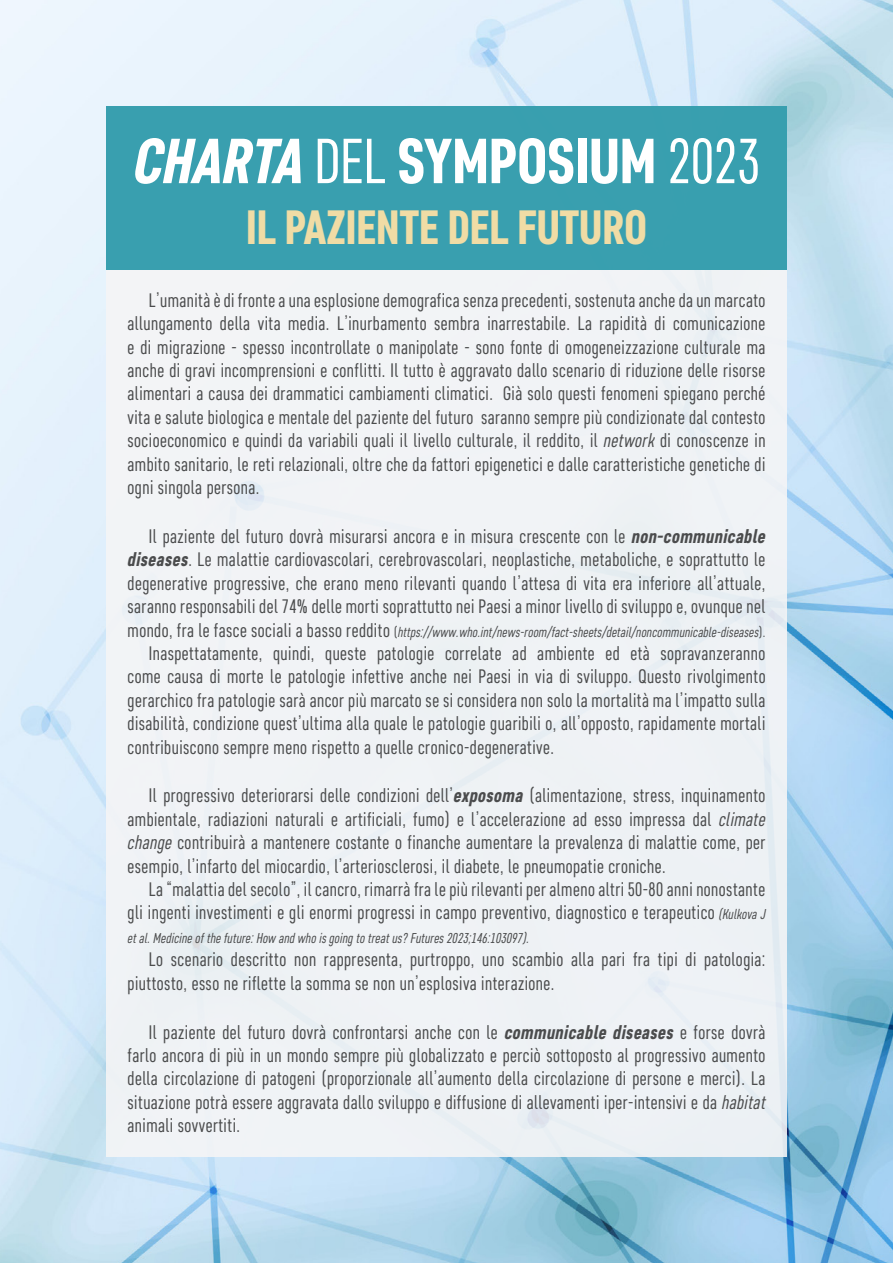
<style>
.page{position:relative;width:893px;height:1263px;background:#fff}
.page>*{position:absolute;margin:0;border:0;box-sizing:border-box;transform-origin:0 0}
.t1{font:800 63.45px "Core Sans D67 Cn";color:#fff}
.t2{font:800 48px "Core Sans D67 Cn";color:#f0dca5}
.t3{font:19.5px/23.4px "Core Sans D37 Cn";letter-spacing:.025em;color:#4b4c4d;text-align:justify}
.t4{font:italic 14.25px "Core Sans D37 Cn";letter-spacing:.015em;color:#4b4c4d}
.s1{font-style:italic}
.s2{font-family:"Core Sans D37 Cn";font-weight:400}
.s3{font-family:"Core Sans D67 Cn";font-weight:800;font-style:italic}
.s4{font-style:normal;font-size:19.5px}
.s5{font-style:normal}
.s6{font-style:italic;font-size:14.25px}
</style>
<div class="page">
<img style="left:0;top:0;width:893px;height:1263px">
<div style="left:106px;top:106px;width:681px;height:1051px;background:#f5f5f6"></div>
<div style="left:106px;top:106px;width:681px;height:164px;background:#399faf"></div>
<h1 class="t1" style="left:133px;top:122px;width:629px"><span class="s1">CHARTA</span> <span class="s2">DEL</span> SYMPOSIUM <span class="s2">2023</span></h1>
<h2 class="t2" style="left:246px;top:198px;width:402px">IL PAZIENTE DEL FUTURO</h2>
<p class="t3" style="left:128px;top:288px;width:639px;text-indent:21px">L’umanità è di fronte a una esplosione demografica senza precedenti, sostenuta anche da un marcato allungamento della vita media. L’inurbamento sembra inarrestabile. La rapidità di comunicazione e di migrazione - spesso incontrollate o manipolate - sono fonte di omogeneizzazione culturale ma anche di gravi incomprensioni e conflitti. Il tutto è aggravato dallo scenario di riduzione delle risorse alimentari a causa dei drammatici cambiamenti climatici. Già solo questi fenomeni spiegano perché vita e salute biologica e mentale del paziente del futuro saranno sempre più condizionate dal contesto socioeconomico e quindi da variabili quali il livello culturale, il reddito, il <span class="s1">network</span> di conoscenze in ambito sanitario, le reti relazionali, oltre che da fattori epigenetici e dalle caratteristiche genetiche di ogni singola persona.</p>
<p class="t3" style="left:128px;top:524px;width:639px;text-indent:21px">Il paziente del futuro dovrà misurarsi ancora e in misura crescente con le <span class="s3">non-communicable diseases</span>. Le malattie cardiovascolari, cerebrovascolari, neoplastiche, metaboliche, e soprattutto le degenerative progressive, che erano meno rilevanti quando l’attesa di vita era inferiore all’attuale, saranno responsabili del 74% delle morti soprattutto nei Paesi a minor livello di sviluppo e, ovunque nel</p>
<p class="t4" style="left:128px;top:623px;width:639px"><span class="s4">mondo, fra le fasce sociali a basso reddito</span> <span class="s5">(</span>https://www.who.int/news-room/fact-sheets/detail/noncommunicable-diseases<span class="s5">).</span></p>
<p class="t3" style="left:128px;top:641px;width:639px;text-indent:21px">Inaspettatamente, quindi, queste patologie correlate ad ambiente ed età sopravanzeranno come causa di morte le patologie infettive anche nei Paesi in via di sviluppo. Questo rivolgimento gerarchico fra patologie sarà ancor più marcato se si considera non solo la mortalità ma l’impatto sulla disabilità, condizione quest’ultima alla quale le patologie guaribili o, all’opposto, rapidamente mortali contribuiscono sempre meno rispetto a quelle cronico-degenerative.</p>
<p class="t3" style="left:128px;top:784px;width:639px;text-indent:21px">Il progressivo deteriorarsi delle condizioni dell’<span class="s3">exposoma</span> (alimentazione, stress, inquinamento ambientale, radiazioni naturali e artificiali, fumo) e l’accelerazione ad esso impressa dal <span class="s1">climate change</span> contribuirà a mantenere costante o finanche aumentare la prevalenza di malattie come, per esempio, l’infarto del miocardio, l’arteriosclerosi, il diabete, le pneumopatie croniche.</p>
<p class="t3" style="left:128px;top:877px;width:639px;text-align:right">La “malattia del secolo”, il cancro, rimarrà fra le più rilevanti per almeno altri 50-80 anni nonostante<br>gli ingenti investimenti e gli enormi progressi in campo preventivo, diagnostico e terapeutico <span class="s6">(Kulkova J</span></p>
<p class="t4" style="left:128px;top:929px;width:403px">et al. Medicine of the future: How and who is going to treat us? Futures 2023;146:103097).</p>
<p class="t3" style="left:128px;top:947px;width:639px;text-indent:21px">Lo scenario descritto non rappresenta, purtroppo, uno scambio alla pari fra tipi di patologia: piuttosto, esso ne riflette la somma se non un’esplosiva interazione.</p>
<p class="t3" style="left:128px;top:1020px;width:639px;text-indent:21px">Il paziente del futuro dovrà confrontarsi anche con le <span class="s3">communicable diseases</span> e forse dovrà farlo ancora di più in un mondo sempre più globalizzato e perciò sottoposto al progressivo aumento della circolazione di patogeni (proporzionale all’aumento della circolazione di persone e merci). La situazione potrà essere aggravata dallo sviluppo e diffusione di allevamenti iper-intensivi e da <span class="s1">habitat </span>animali sovvertiti.</p>
</div>
